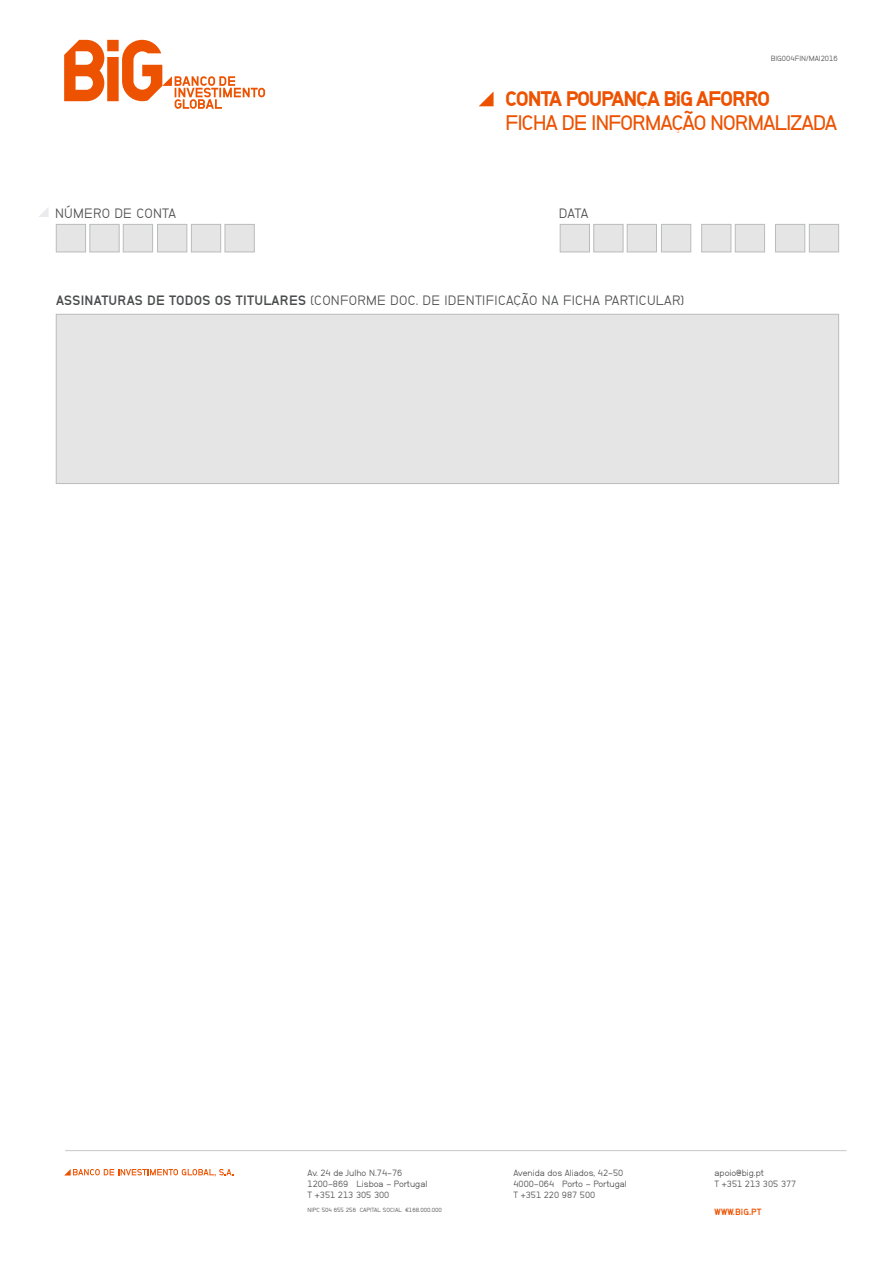
<style>
.page{position:relative;width:893px;height:1263px;background:#fff}
.page>*{position:absolute;margin:0;border:0;box-sizing:border-box;transform-origin:0 0}
.t1{font:21px "Neubau Grotesk Hal";letter-spacing:-.055em;color:#ed5200}
.t2{font:21px "Neubau Grotesk Sch";letter-spacing:-.055em;color:#ed5200}
.t3{font:13.5px "Neubau Grotesk Nor";letter-spacing:.02em;color:#4b4c4d}
.t4{font:9px "Neubau Grotesk Nor";color:#4b4c4d}
.t5{font:9px "Neubau Grotesk Fet";letter-spacing:.015em;color:#ed5200}
.t6{font:7.5px "Neubau Grotesk Nor";color:#4b4c4d}
.t7{font:6px "Neubau Grotesk Nor";color:#4b4c4d}
.s1{font-family:"Neubau Grotesk Fet"}
</style>
<div class="page">
<svg style="left:64px;top:40px;width:201px;height:69px"></svg>
<svg style="left:39px;top:207px;width:10px;height:10px"></svg>
<div style="left:56px;top:314px;width:783px;height:170px;background:#e5e5e5;border:1px solid #babbbb"></div>
<div style="left:89px;top:224px;width:31px;height:28px;background:#e5e5e5;border:1px solid #babbbb"></div>
<div style="left:593px;top:224px;width:30px;height:28px;background:#e5e5e5;border:1px solid #babbbb"></div>
<div style="left:56px;top:224px;width:30px;height:28px;background:#e5e5e5;border:1px solid #babbbb"></div>
<div style="left:560px;top:224px;width:30px;height:28px;background:#e5e5e5;border:1px solid #babbbb"></div>
<div style="left:157px;top:224px;width:30px;height:28px;background:#e5e5e5;border:1px solid #babbbb"></div>
<div style="left:661px;top:224px;width:30px;height:28px;background:#e5e5e5;border:1px solid #babbbb"></div>
<div style="left:123px;top:224px;width:30px;height:28px;background:#e5e5e5;border:1px solid #babbbb"></div>
<div style="left:627px;top:224px;width:30px;height:28px;background:#e5e5e5;border:1px solid #babbbb"></div>
<div style="left:225px;top:224px;width:30px;height:28px;background:#e5e5e5;border:1px solid #babbbb"></div>
<div style="left:735px;top:224px;width:30px;height:28px;background:#e5e5e5;border:1px solid #babbbb"></div>
<div style="left:191px;top:224px;width:30px;height:28px;background:#e5e5e5;border:1px solid #babbbb"></div>
<div style="left:701px;top:224px;width:30px;height:28px;background:#e5e5e5;border:1px solid #babbbb"></div>
<div style="left:775px;top:224px;width:30px;height:28px;background:#e5e5e5;border:1px solid #babbbb"></div>
<div style="left:809px;top:224px;width:30px;height:28px;background:#e5e5e5;border:1px solid #babbbb"></div>
<svg style="left:64px;top:1169px;width:169px;height:7px"></svg>
<hr style="left:65px;top:1150px;width:781px;height:1px;background:#c6c7c9">
<svg style="left:479px;top:91px;width:15px;height:15px"></svg>
<p class="t6" style="left:771px;top:54px;width:68px">BIG004FIN/MAI2016</p>
<p class="t2" style="left:505px;top:85px;width:267px">CONTA POUPANÇA BiG AFORRO</p>
<p class="t1" style="left:505px;top:110px;width:334px">FICHA DE INFORMAÇÃO NORMALIZADA</p>
<p class="t3" style="left:55px;top:205px;width:123px">NÚMERO DE CONTA</p>
<p class="t3" style="left:559px;top:205px;width:31px">DATA</p>
<p class="t3" style="left:56px;top:293px;width:630px"><span class="s1">ASSINATURAS DE TODOS OS TITULARES</span> (CONFORME DOC. DE IDENTIFICAÇÃO NA FICHA PARTICULAR)</p>
<p class="t4" style="left:308px;top:1167px;width:96px">Av. 24 de Julho N.74-76</p>
<p class="t4" style="left:308px;top:1178px;width:121px">1200-869 Lisboa - Portugal</p>
<p class="t4" style="left:308px;top:1189px;width:83px">T +351 213 305 300</p>
<p class="t7" style="left:308px;top:1206px;width:136px">NIPC 504 655 256 CAPITAL SOCIAL €168.000.000</p>
<p class="t4" style="left:513px;top:1168px;width:111px">Avenida dos Aliados, 42-50</p>
<p class="t4" style="left:513px;top:1178px;width:115px">4000-064 Porto - Portugal</p>
<p class="t4" style="left:513px;top:1189px;width:83px">T +351 220 987 500</p>
<p class="t4" style="left:714px;top:1168px;width:51px">apoio@big.pt</p>
<p class="t4" style="left:714px;top:1179px;width:83px">T +351 213 305 377</p>
<p class="t5" style="left:715px;top:1206px;width:49px">WWW.BiG.PT</p>
</div>
